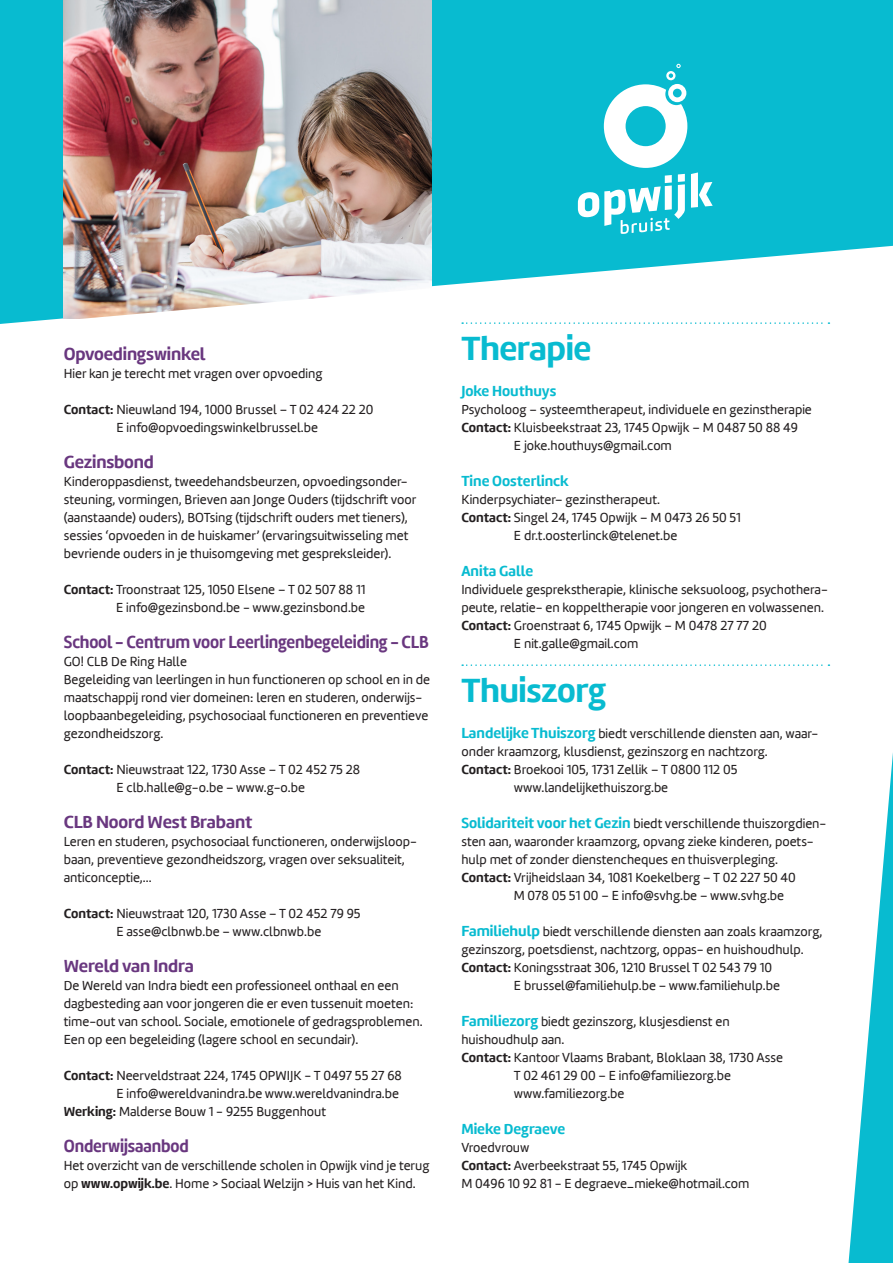
<style>
.page{position:relative;width:893px;height:1263px;background:#fff}
.page>*{position:absolute;margin:0;border:0;box-sizing:border-box;transform-origin:0 0}
.Titel_01_milieu_geme{font:700 34.5px "Marine";letter-spacing:-.01em;color:#08bbd0}
.Titel_niv02{font:700 18px "Marine";letter-spacing:-.01em;color:#69377f}
.broodTekst{font:700 18px "Marine";letter-spacing:-.01em;color:#69377f;scale:.93 1}
.Titel_niv03{font:700 15px "Marine";color:#08bbd0}
.broodTekst-2{font:13.5px/18px "Marine";color:#231f20}
.s1{font-weight:700}
.s2{font-weight:700;font-size:15px;color:#08bbd0}
</style>
<div class="page">
<div style="left:0;top:0;width:893px;height:248px;background:#08bbd0"></div>
<img style="left:64px;top:0;width:368px;height:248px">
<svg style="left:0;top:248px;width:868px;height:418px"></svg>
<svg style="left:462px;top:322px;width:367px;height:2px"></svg>
<svg style="left:462px;top:664px;width:367px;height:2px"></svg>
<svg style="left:578px;top:64px;width:135px;height:170px"></svg>
<svg style="left:848px;top:753px;width:45px;height:510px"></svg>
<p class="Titel_niv02" style="left:64px;top:342px;width:143px">Opvoedingswinkel</p>
<p class="broodTekst-2" style="left:64px;top:364px;width:260px">Hier kan je terecht met vragen over opvoeding</p>
<p class="broodTekst-2" style="left:64px;top:400px;width:311px;text-align:center"><span class="s1">Contact:</span> Nieuwland 194, 1000 Brussel – T 02 424 22 20<br>E info@opvoedingswinkelbrussel.be</p>
<p class="Titel_niv02" style="left:64px;top:450px;width:92px">Gezinsbond</p>
<p class="broodTekst-2" style="left:64px;top:472px;width:354px">Kinderoppasdienst, tweedehandsbeurzen, opvoedingsonder&shy;steuning, vormingen, Brieven aan Jonge Ouders (tijdschrift voor (aanstaande) ouders), BOTsing (tijdschrift ouders met tieners), sessies ‘opvoeden in de huiskamer’ (ervaringsuitwisseling met bevriende ouders in je thuisomgeving met gespreksleider).</p>
<p class="broodTekst-2" style="left:64px;top:580px;width:303px;text-align:right"><span class="s1">Contact:</span> Troonstraat 125, 1050 Elsene – T 02 507 88 11<br>E info@gezinsbond.be - www.gezinsbond.be</p>
<p class="broodTekst" style="left:64px;top:630px;width:394px">School - Centrum voor Leerlingenbegeleiding - CLB</p>
<p class="broodTekst-2" style="left:64px;top:652px;width:125px">GO! CLB De Ring Halle</p>
<p class="broodTekst-2" style="left:64px;top:670px;width:368px">Begeleiding van leerlingen in hun functioneren op school en in de maatschappij rond vier domeinen: leren en studeren, onderwijs&shy;loopbaanbegeleiding, psychosociaal functioneren en preventieve gezondheidszorg.</p>
<p class="broodTekst-2" style="left:64px;top:760px;width:298px;text-align:center"><span class="s1">Contact:</span> Nieuwstraat 122, 1730 Asse – T 02 452 75 28<br>E clb.halle@g-o.be – www.g-o.be</p>
<p class="Titel_niv02" style="left:64px;top:810px;width:190px">CLB Noord West Brabant</p>
<p class="broodTekst-2" style="left:64px;top:832px;width:355px">Leren en studeren, psychosociaal functioneren, onderwijsloop&shy;baan, preventieve gezondheidszorg, vragen over seksualiteit, anticonceptie,...</p>
<p class="broodTekst-2" style="left:116px;top:904px;width:246px;text-indent:-53px"><span class="s1">Contact:</span> Nieuwstraat 120, 1730 Asse – T 02 452 79 95<br>E asse@clbnwb.be – www.clbnwb.be</p>
<p class="Titel_niv02" style="left:64px;top:954px;width:132px">Wereld van Indra</p>
<p class="broodTekst-2" style="left:64px;top:976px;width:360px">De Wereld van Indra biedt een professioneel onthaal en een dagbesteding aan voor jongeren die er even tussenuit moeten: time-out van school. Sociale, emotionele of gedragsproblemen.<br>Een op een begeleiding (lagere school en secundair).</p>
<p class="broodTekst-2" style="left:64px;top:1066px;width:340px;text-align:right"><span class="s1">Contact:</span> Neerveldstraat 224, 1745 OPWIJK - T 0497 55 27 68<br>E info@wereldvanindra.be www.wereldvanindra.be</p>
<p class="broodTekst-2" style="left:64px;top:1102px;width:264px"><span class="s1">Werking:</span> Malderse Bouw 1 - 9255 Buggenhout</p>
<p class="broodTekst" style="left:64px;top:1134px;width:136px">Onderwijsaanbod</p>
<p class="broodTekst-2" style="left:64px;top:1156px;width:367px">Het overzicht van de verschillende scholen in Opwijk vind je terug op <span class="s1">www.opwijk.be</span>. Home &gt; Sociaal Welzijn &gt; Huis van het Kind.</p>
<p class="Titel_01_milieu_geme" style="left:461px;top:326px;width:132px">Therapie</p>
<p class="Titel_niv03" style="left:461px;top:381px;width:96px">Joke Houthuys</p>
<p class="broodTekst-2" style="left:461px;top:400px;width:352px">Psycholoog – systeemtherapeut, individuele en gezinstherapie</p>
<p class="broodTekst-2" style="left:514px;top:418px;width:286px;text-indent:-53px"><span class="s1">Contact:</span> Kluisbeekstraat 23, 1745 Opwijk – M 0487 50 88 49<br>E joke.houthuys@gmail.com</p>
<p class="Titel_niv03" style="left:461px;top:471px;width:109px">Tine Oosterlinck</p>
<p class="broodTekst-2" style="left:461px;top:490px;width:200px">Kinderpsychiater– gezinstherapeut.</p>
<p class="broodTekst-2" style="left:514px;top:508px;width:229px;text-indent:-53px"><span class="s1">Contact:</span> Singel 24, 1745 Opwijk – M 0473 26 50 51<br>E dr.t.oosterlinck@telenet.be</p>
<p class="Titel_niv03" style="left:461px;top:561px;width:73px">Anita Galle</p>
<p class="broodTekst-2" style="left:461px;top:580px;width:368px">Individuele gesprekstherapie, klinische seksuoloog, psychothera&shy;peute, relatie- en koppeltherapie voor jongeren en volwassenen.</p>
<p class="broodTekst-2" style="left:514px;top:616px;width:254px;text-indent:-53px"><span class="s1">Contact:</span> Groenstraat 6, 1745 Opwijk – M 0478 27 77 20<br>E nit.galle@gmail.com</p>
<p class="Titel_01_milieu_geme" style="left:461px;top:668px;width:146px">Thuiszorg</p>
<p class="broodTekst-2" style="left:461px;top:724px;width:358px"><span class="s2">Landelijke Thuiszorg</span> biedt verschillende diensten aan, waar&shy;onder kraamzorg, klusdienst, gezinszorg en nachtzorg.</p>
<p class="broodTekst-2" style="left:514px;top:760px;width:225px;text-indent:-53px"><span class="s1">Contact:</span> Broekooi 105, 1731 Zellik – T 0800 112 05 www.landelijkethuiszorg.be</p>
<p class="broodTekst-2" style="left:461px;top:814px;width:367px"><span class="s2">Solidariteit voor het Gezin</span> biedt verschillende thuiszorgdien&shy;sten aan, waaronder kraamzorg, opvang zieke kinderen, poets&shy;hulp met of zonder dienstencheques en thuisverpleging.</p>
<p class="broodTekst-2" style="left:514px;top:868px;width:284px;text-indent:-52px"><span class="s1">Contact:</span> Vrijheidslaan 34, 1081 Koekelberg – T 02 227 50 40<br>M 078 05 51 00 – E info@svhg.be – www.svhg.be</p>
<p class="broodTekst-2" style="left:461px;top:922px;width:363px"><span class="s2">Familiehulp</span> biedt verschillende diensten aan zoals kraamzorg, gezinszorg, poetsdienst, nachtzorg, oppas- en huishoudhulp.</p>
<p class="broodTekst-2" style="left:514px;top:958px;width:267px;text-indent:-53px"><span class="s1">Contact:</span> Koningsstraat 306, 1210 Brussel T 02 543 79 10<br>E brussel@familiehulp.be – www.familiehulp.be</p>
<p class="broodTekst-2" style="left:461px;top:1012px;width:270px"><span class="s2">Familiezorg</span> biedt gezinszorg, klusjesdienst en huishoudhulp aan.</p>
<p class="broodTekst-2" style="left:514px;top:1048px;width:270px;text-indent:-53px"><span class="s1">Contact:</span> Kantoor Vlaams Brabant, Bloklaan 38, 1730 Asse<br>T 02 461 29 00 – E info@familiezorg.be www.familiezorg.be</p>
<p class="Titel_niv03" style="left:461px;top:1119px;width:105px">Mieke Degraeve</p>
<p class="broodTekst-2" style="left:461px;top:1138px;width:70px">Vroedvrouw</p>
<p class="broodTekst-2" style="left:461px;top:1156px;width:228px"><span class="s1">Contact:</span> Averbeekstraat 55, 1745 Opwijk</p>
<p class="broodTekst-2" style="left:461px;top:1174px;width:290px">M 0496 10 92 81 - E degraeve_mieke@hotmail.com</p>
</div>
